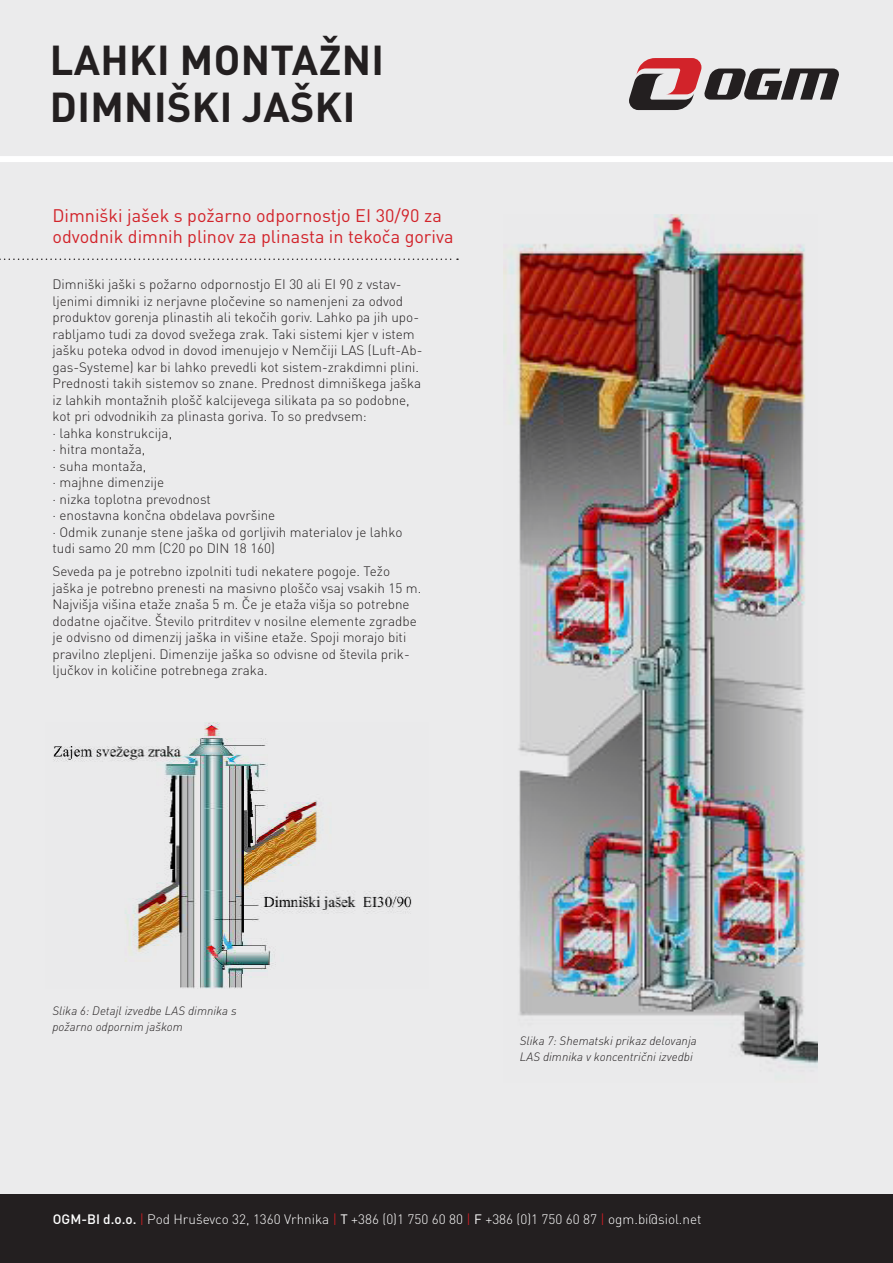
<style>
.page{position:relative;width:893px;height:1263px;background:#ebebec}
.page>*{position:absolute;margin:0;border:0;box-sizing:border-box;transform-origin:0 0}
.t1{font:700 41.25px/46.5px "DIN Pro";letter-spacing:.01em;color:#231f20}
.t2{font:18px/21px "DIN Pro";color:#d2232a}
.t3{font:300 13.5px/16.5px "DIN Pro";color:#231f20}
.t4{font:300 13.5px "DIN Pro";color:#fff}
.t5{font:italic 300 12px/16.5px "DIN Pro";color:#231f20}
.s1{font-weight:500}
.s2{color:#ed1d24}
.s3{font-weight:400}
</style>
<div class="page">
<svg style="left:629px;top:58px;width:210px;height:52px"></svg>
<div style="left:0;top:156px;width:893px;height:6px;background:#fff"></div>
<svg style="left:0;top:258px;width:458px;height:2px"></svg>
<div style="left:0;top:1195px;width:893px;height:68px;background:#231f20"></div>
<img style="left:53px;top:723px;width:359px;height:265px">
<img style="left:504px;top:214px;width:313px;height:853px">
<h1 class="t1" style="left:50px;top:35px;width:336px">LAHKI MONTAŽNI<br>DIMNIŠKI JAŠKI</h1>
<h2 class="t2" style="left:52px;top:203px;width:402px">Dimniški jašek s požarno odpornostjo EI 30/90 za odvodnik dimnih plinov za plinasta in tekoča goriva</h2>
<p class="t3" style="left:52px;top:276px;width:371px">Dimniški jaški s požarno odpornostjo EI 30 ali EI 90 z vstav&shy;ljenimi dimniki iz nerjavne pločevine so namenjeni za odvod produktov gorenja plinastih ali tekočih goriv. Lahko pa jih upo&shy;rabljamo tudi za dovod svežega zrak. Taki sistemi kjer v istem jašku poteka odvod in dovod imenujejo v Nemčiji LAS (Luft-Ab&shy;gas-Systeme) kar bi lahko prevedli kot sistem-zrakdimni plini.<br>Prednosti takih sistemov so znane. Prednost dimniškega jaška iz lahkih montažnih plošč kalcijevega silikata pa so podobne, kot pri odvodnikih za plinasta goriva. To so predvsem:<br>· lahka konstrukcija,<br>· hitra montaža,<br>· suha montaža,<br>· majhne dimenzije<br>· nizka toplotna prevodnost<br>· enostavna končna obdelava površine<br>· Odmik zunanje stene jaška od gorljivih materialov je lahko tudi samo 20 mm (C20 po DIN 18 160)</p>
<p class="t3" style="left:52px;top:563px;width:370px">Seveda pa je potrebno izpolniti tudi nekatere pogoje. Težo jaška je potrebno prenesti na masivno ploščo vsaj vsakih 15 m.<br>Najvišja višina etaže znaša 5 m. Če je etaža višja so potrebne dodatne ojačitve. Število pritrditev v nosilne elemente zgradbe je odvisno od dimenzij jaška in višine etaže. Spoji morajo biti pravilno zlepljeni. Dimenzije jaška so odvisne od števila prik&shy;ljučkov in količine potrebnega zraka.</p>
<p class="t5" style="left:52px;top:1001px;width:186px">Slika 6: Detajl izvedbe LAS dimnika s požarno odpornim jaškom</p>
<p class="t5" style="left:520px;top:1031px;width:178px">Slika 7: Shematski prikaz delovanja<br>LAS dimnika v koncentrični izvedbi</p>
<p class="t4" style="left:53px;top:1210px;width:650px"><span class="s1">OGM-BI d.o.o.</span> <span class="s2">|</span> Pod Hruševco 32, 1360 Vrhnika <span class="s2">|</span> <span class="s3">T</span> +386 (0)1 750 60 80 <span class="s2">|</span> <span class="s3">F</span> +386 (0)1 750 60 87 <span class="s2">|</span> ogm.bi@siol.net</p>
</div>
